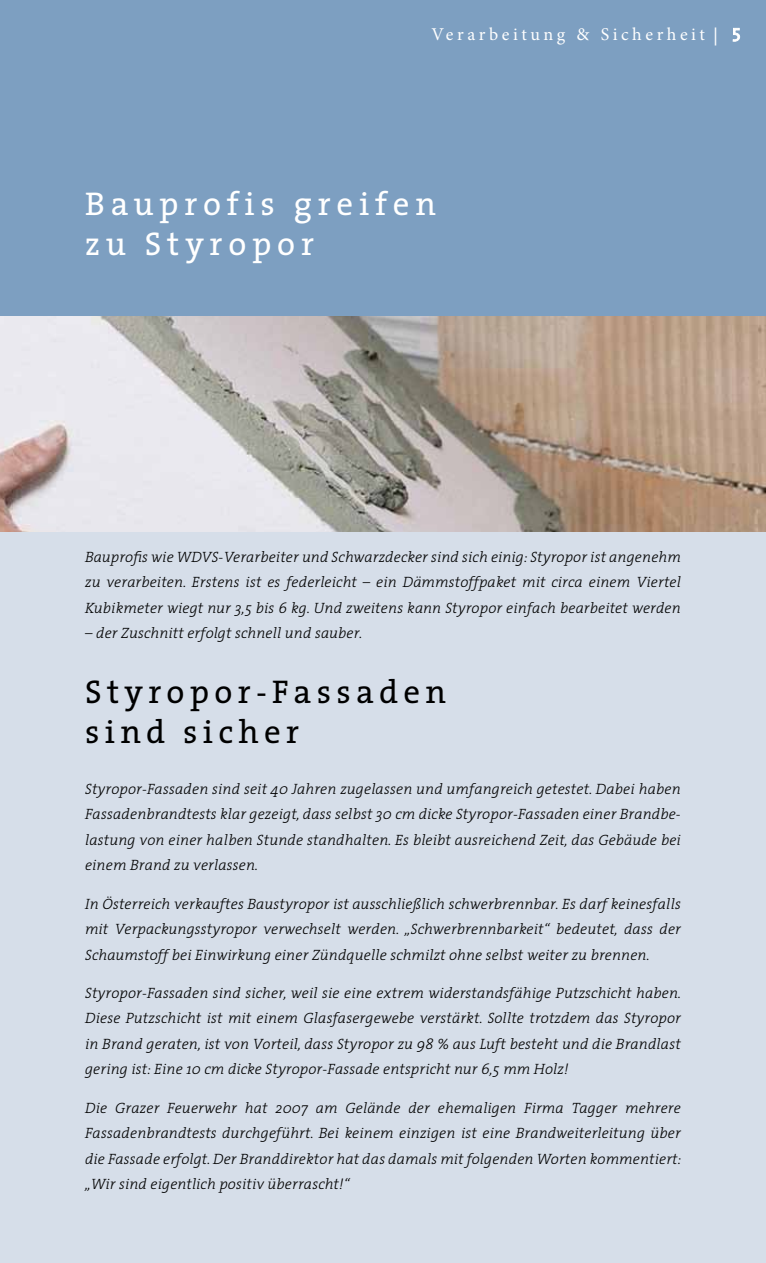
<style>
.page{position:relative;width:766px;height:1263px;background:#fff}
.page>*{position:absolute;margin:0;border:0;box-sizing:border-box;transform-origin:0 0}
.t1{font:33px/39.6px "The Serif";letter-spacing:.16em;color:#000}
.t2{font:33px/39.6px "The Serif";letter-spacing:.175em;color:#fff}
.t3{font:18px "Minion Pro";letter-spacing:.195em;color:#fff}
.t4{font:italic 300 15px/25.5px "The Serif";letter-spacing:.01em;color:#000;text-align:justify}
.s1{font-family:"The Serif"}
</style>
<div class="page">
<div style="left:0;top:0;width:765px;height:317px;background:#7d9fc1"></div>
<div style="left:0;top:317px;width:765px;height:946px;background:#d6dee9"></div>
<img style="left:0;top:317px;width:765px;height:214px">
<svg style="left:732px;top:28px;width:8px;height:14px"></svg>
<p class="t3" style="left:431px;top:22px;width:288px">Verarbeitung &amp; Sicherheit <span class="s1">|</span></p>
<h1 class="t2" style="left:85px;top:183px;width:352px">Bauprofis greifen zu Styropor</h1>
<p class="t4" style="left:85px;top:543px;width:597px">Bauprofis wie WDVS-Verarbeiter und Schwarzdecker sind sich einig: Styropor ist angenehm zu verarbeiten. Erstens ist es federleicht – ein Dämmstoffpaket mit circa einem Viertel Kubikmeter wiegt nur 3,5 bis 6 kg. Und zweitens kann Styropor einfach bearbeitet werden</p>
<p class="t4" style="left:85px;top:620px;width:279px">– der Zuschnitt erfolgt schnell und sauber.</p>
<h1 class="t1" style="left:85px;top:671px;width:362px">Styropor-Fassaden sind sicher</h1>
<p class="t4" style="left:85px;top:776px;width:597px">Styropor-Fassaden sind seit 40 Jahren zugelassen und umfangreich getestet. Dabei haben Fassadenbrandtests klar gezeigt, dass selbst 30 cm dicke Styropor-Fassaden einer Brandbe&shy;lastung von einer halben Stunde standhalten. Es bleibt ausreichend Zeit, das Gebäude bei einem Brand zu verlassen.</p>
<p class="t4" style="left:85px;top:890px;width:597px">In Österreich verkauftes Baustyropor ist ausschließlich schwerbrennbar. Es darf keinesfalls mit Verpackungsstyropor verwechselt werden. „Schwerbrennbarkeit“ bedeutet, dass der Schaumstoff bei Einwirkung einer Zündquelle schmilzt ohne selbst weiter zu brennen.</p>
<p class="t4" style="left:85px;top:980px;width:597px">Styropor-Fassaden sind sicher, weil sie eine extrem widerstandsfähige Putzschicht haben.<br>Diese Putzschicht ist mit einem Glasfasergewebe verstärkt. Sollte trotzdem das Styropor in Brand geraten, ist von Vorteil, dass Styropor zu 98 % aus Luft besteht und die Brandlast gering ist: Eine 10 cm dicke Styropor-Fassade entspricht nur 6,5 mm Holz!</p>
<p class="t4" style="left:85px;top:1094px;width:597px">Die Grazer Feuerwehr hat 2007 am Gelände der ehemaligen Firma Tagger mehrere Fassadenbrandtests durchgeführt. Bei keinem einzigen ist eine Brandweiterleitung über die Fassade erfolgt. Der Branddirektor hat das damals mit folgenden Worten kommentiert: „Wir sind eigentlich positiv überrascht!“</p>
</div>
